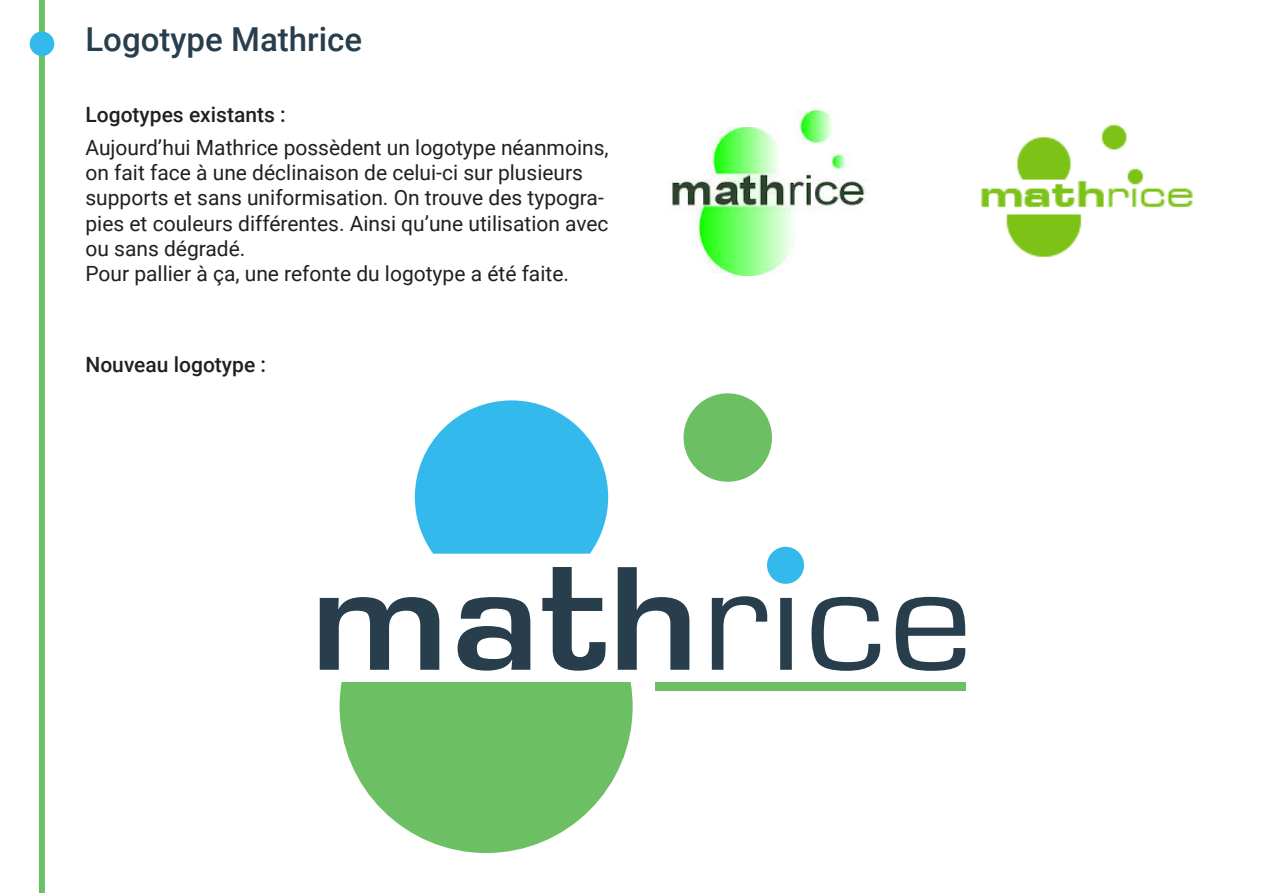
<style>
.page{position:relative;width:1263px;height:893px;background:#fff}
.page>*{position:absolute;margin:0;border:0;box-sizing:border-box;transform-origin:0 0}
.t1{font:500 33px "Roboto";color:#293e4c}
.t2{font:21px/25.2px "Roboto";color:#231f20}
.t3{font:500 21px "Roboto";color:#231f20}
</style>
<div class="page">
<div style="left:39px;top:0;width:6px;height:893px;background:#6cbf63"></div>
<div style="left:30px;top:32px;width:24px;height:24px;background:#33b9eb;border-radius:50%"></div>
<div style="left:683px;top:393px;width:89px;height:89px;background:#6cbf63;border-radius:50%"></div>
<svg style="left:415px;top:400px;width:193px;height:154px"></svg>
<svg style="left:320px;top:597px;width:119px;height:73px"></svg>
<svg style="left:458px;top:597px;width:72px;height:74px"></svg>
<svg style="left:618px;top:567px;width:71px;height:103px"></svg>
<svg style="left:712px;top:596px;width:55px;height:74px"></svg>
<svg style="left:780px;top:583px;width:12px;height:87px"></svg>
<svg style="left:811px;top:597px;width:69px;height:74px"></svg>
<svg style="left:896px;top:597px;width:69px;height:74px"></svg>
<div style="left:767px;top:547px;width:37px;height:37px;background:#33b9eb;border-radius:50%"></div>
<svg style="left:542px;top:567px;width:63px;height:104px"></svg>
<svg style="left:340px;top:682px;width:293px;height:171px;fill:#6cbf63"></svg>
<div style="left:655px;top:682px;width:310px;height:9px;background:#6cbf63"></div>
<img style="left:670px;top:111px;width:196px;height:165px">
<img style="left:981px;top:124px;width:212px;height:134px">
<p class="t1" style="left:85px;top:16px;width:278px">Logotype Mathrice</p>
<p class="t3" style="left:85px;top:100px;width:202px">Logotypes existants :</p>
<p class="t2" style="left:85px;top:134px;width:525px">Aujourd’hui Mathrice possèdent un logotype néanmoins, on fait face à une déclinaison de celui-ci sur plusieurs supports et sans uniformisation. On trouve des typogra&shy;pies et couleurs différentes. Ainsi qu’une utilisation avec ou sans dégradé.</p>
<p class="t2" style="left:85px;top:260px;width:485px">Pour pallier à ça, une refonte du logotype a été faite.</p>
<p class="t3" style="left:85px;top:350px;width:182px">Nouveau logotype :</p>
</div>
